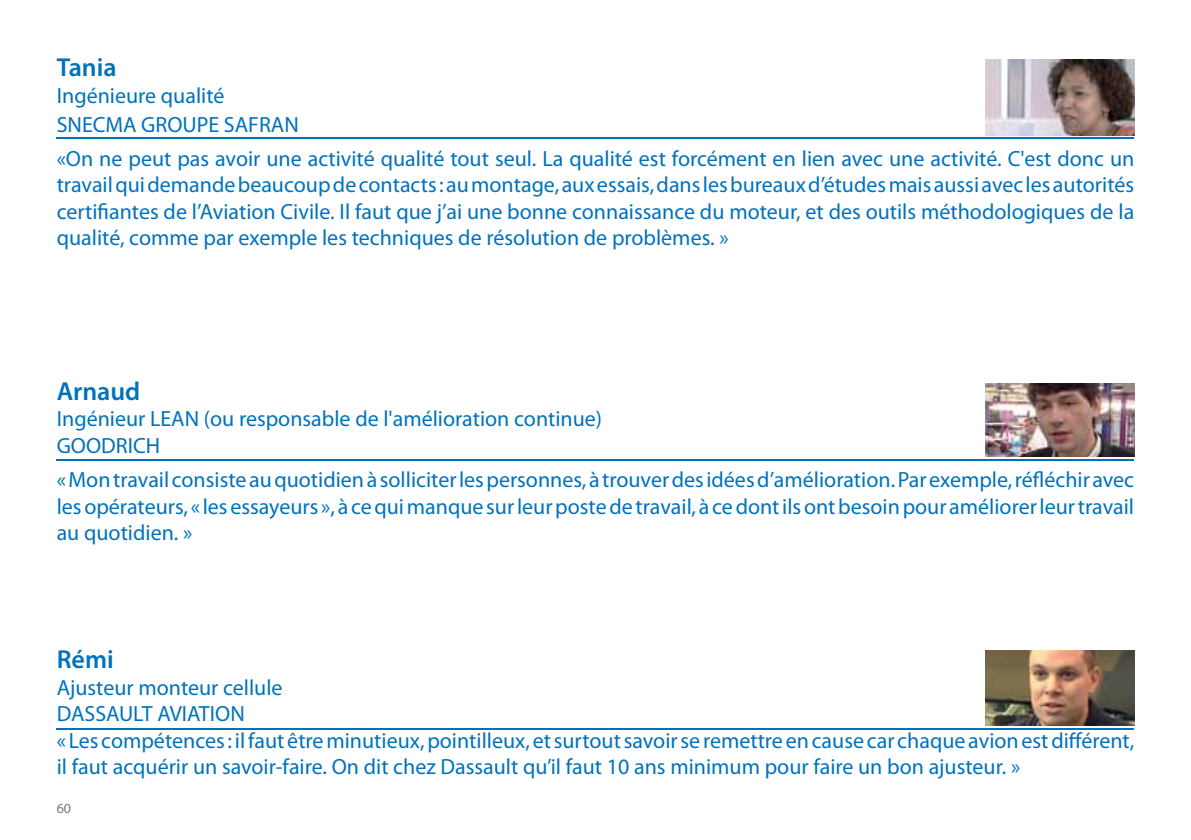
<style>
.page{position:relative;width:1191px;height:840px;background:#fff}
.page>*{position:absolute;margin:0;border:0;box-sizing:border-box;transform-origin:0 0}
.t1{font:600 26px "Myriad Pro";color:#0072bc}
.t2{font:22px/26.4px "Myriad Pro";color:#0072bc}
.t3{font:14px "Myriad Pro";color:#77787b}
</style>
<div class="page">
<hr style="left:57px;top:727px;width:1077px;height:2px;background:#0072bc">
<hr style="left:57px;top:459px;width:1077px;height:2px;background:#0072bc">
<hr style="left:57px;top:137px;width:1077px;height:2px;background:#0072bc">
<img style="left:985px;top:60px;width:149px;height:76px">
<img style="left:985px;top:650px;width:149px;height:75px">
<img style="left:985px;top:383px;width:149px;height:73px">
<p class="t1" style="left:57px;top:51px;width:61px">Tania</p>
<p class="t2" style="left:57px;top:80px;width:244px;line-height:28.8px">Ingénieure qualité<br>SNECMA GROUPE SAFRAN</p>
<p class="t2" style="left:57px;top:145px;width:1079px;text-align:justify">«On ne peut pas avoir une activité qualité tout seul. La qualité est forcément en lien avec une activité. C'est donc un travail qui demande beaucoup de contacts : au montage, aux essais, dans les bureaux d’études mais aussi avec les autorités certifiantes de l’Aviation Civile. Il faut que j’ai une bonne connaissance du moteur, et des outils méthodologiques de la qualité, comme par exemple les techniques de résolution de problèmes. »</p>
<p class="t1" style="left:57px;top:374px;width:85px">Arnaud</p>
<p class="t2" style="left:57px;top:405px;width:547px">Ingénieur LEAN (ou responsable de l'amélioration continue)<br>GOODRICH</p>
<p class="t2" style="left:57px;top:466px;width:1079px;text-align:justify">« Mon travail consiste au quotidien à solliciter les personnes, à trouver des idées d’amélioration. Par exemple, réfléchir avec les opérateurs, « les essayeurs », à ce qui manque sur leur poste de travail, à ce dont ils ont besoin pour améliorer leur travail au quotidien. »</p>
<p class="t1" style="left:57px;top:642px;width:58px">Rémi</p>
<p class="t2" style="left:57px;top:673px;width:1079px">Ajusteur monteur cellule<br>DASSAULT AVIATION<br>« Les compétences : il faut être minutieux, pointilleux, et surtout savoir se remettre en cause car chaque avion est différent, il faut acquérir un savoir-faire. On dit chez Dassault qu’il faut 10 ans minimum pour faire un bon ajusteur. »</p>
<p class="t3" style="left:57px;top:799px;width:16px">60</p>
</div>
